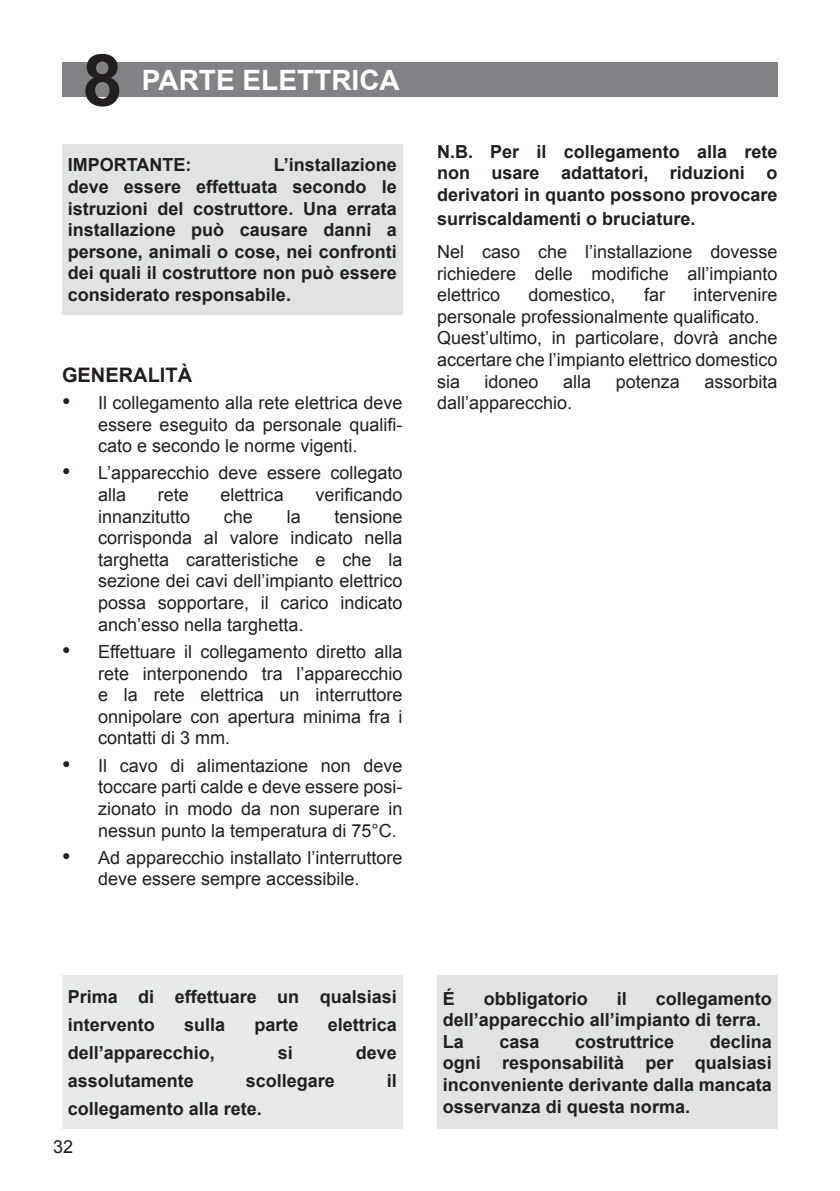
<style>
.page{position:relative;width:840px;height:1191px;background:#fff}
.page>*{position:absolute;margin:0;border:0;box-sizing:border-box;transform-origin:0 0}
.t1{font:700 72px "Arial";color:#231f20}
.t2{font:700 28px "Arial";color:#fff}
.t3{font:700 20px "Arial";color:#231f20}
.t4{font:18px/21.6px "Arial";color:#231f20;text-align:justify}
.t5{font:700 18px/21.6px "Arial";color:#231f20;text-align:justify}
.s1{font-family:"Times New Roman";font-size:24px}
</style>
<div class="page">
<div style="left:62px;top:975px;width:340px;height:153px;background:#e8e9ea"></div>
<div style="left:62px;top:145px;width:340px;height:170px;background:#e1e2e4"></div>
<div style="left:437px;top:975px;width:340px;height:153px;background:#e1e2e4"></div>
<div style="left:62px;top:62px;width:715px;height:34px;background:#808285"></div>
<h1 class="t1" style="left:82px;top:32px;width:42px">8</h1>
<h2 class="t2" style="left:142px;top:61px;width:259px">PARTE ELETTRICA</h2>
<p class="t5" style="left:68px;top:155px;width:125px">IMPORTANTE:</p>
<p class="t5" style="left:68px;top:155px;width:330px;text-indent:206px">L’installazione deve essere effettuata secondo le istruzioni del costruttore. Una errata installazione può causare danni a persone, animali o cose, nei confronti dei quali il costruttore non può essere considerato responsabile.</p>
<p class="t3" style="left:62px;top:361px;width:132px">GENERALITÀ</p>
<p class="t4" style="left:98px;top:392px;width:306px;text-indent:-36px"><span class="s1">•</span> Il collegamento alla rete elettrica deve essere eseguito da personale qualifi&shy;cato e secondo le norme vigenti.</p>
<p class="t4" style="left:98px;top:462px;width:306px;text-indent:-36px"><span class="s1">•</span> L’apparecchio deve essere collegato alla</p>
<p class="t4" style="left:158px;top:484px;width:33px">rete</p>
<p class="t4" style="left:220px;top:484px;width:65px">elettrica</p>
<p class="t4" style="left:315px;top:484px;width:89px">verificando</p>
<p class="t4" style="left:98px;top:506px;width:94px">innanzitutto</p>
<p class="t4" style="left:224px;top:506px;width:31px">che</p>
<p class="t4" style="left:286px;top:506px;width:16px">la</p>
<p class="t4" style="left:98px;top:506px;width:306px;text-indent:236px">tensione corrisponda al valore indicato nella targhetta caratteristiche e che la sezione dei cavi dell’impianto elettrico possa sopportare, il carico indicato anch’esso nella targhetta.</p>
<p class="t4" style="left:98px;top:641px;width:306px;text-indent:-36px"><span class="s1">•</span> Effettuare il collegamento diretto alla rete interponendo tra l’apparecchio e la rete elettrica un interruttore onnipolare con apertura minima fra i contatti di 3 mm.</p>
<p class="t4" style="left:98px;top:754px;width:306px;text-indent:-36px"><span class="s1">•</span> Il cavo di alimentazione non deve toccare parti calde e deve essere posi&shy;zionato in modo da non superare in nessun punto la temperatura di 75°C.</p>
<p class="t4" style="left:62px;top:847px;width:342px;text-align:center"><span class="s1">•</span> Ad apparecchio installato l’interruttore deve essere sempre accessibile.</p>
<p class="t5" style="left:437px;top:141px;width:342px">N.B. Per il collegamento alla rete non usare adattatori, riduzioni o derivatori in quanto possono provocare</p>
<p class="t5" style="left:437px;top:208px;width:260px">surriscaldamenti o bruciature.</p>
<p class="t4" style="left:437px;top:241px;width:342px">Nel caso che l’installazione dovesse richiedere delle modifiche all’impianto elettrico</p>
<p class="t4" style="left:528px;top:284px;width:89px">domestico,</p>
<p class="t4" style="left:643px;top:284px;width:23px">far</p>
<p class="t4" style="left:437px;top:284px;width:342px;text-align:left;text-indent:256px">intervenire personale professionalmente qualificato.<br>Quest’ultimo, in particolare, dovrà anche accertare che l’impianto elettrico domestico sia</p>
<p class="t4" style="left:484px;top:370px;width:56px">idoneo</p>
<p class="t4" style="left:563px;top:370px;width:30px">alla</p>
<p class="t4" style="left:615px;top:370px;width:66px">potenza</p>
<p class="t4" style="left:704px;top:370px;width:75px">assorbita</p>
<p class="t4" style="left:437px;top:392px;width:137px">dall’apparecchio.</p>
<p class="t5" style="left:68px;top:982px;width:330px;line-height:28px">Prima di effettuare un qualsiasi intervento</p>
<p class="t5" style="left:184px;top:1014px;width:43px">sulla</p>
<p class="t5" style="left:254px;top:1014px;width:46px">parte</p>
<p class="t5" style="left:327px;top:1014px;width:71px">elettrica</p>
<p class="t5" style="left:68px;top:1042px;width:149px">dell’apparecchio,</p>
<p class="t5" style="left:278px;top:1042px;width:17px">si</p>
<p class="t5" style="left:355px;top:1042px;width:43px">deve</p>
<p class="t5" style="left:68px;top:1070px;width:128px">assolutamente</p>
<p class="t5" style="left:246px;top:1070px;width:91px">scollegare</p>
<p class="t5" style="left:386px;top:1070px;width:12px">il</p>
<p class="t5" style="left:68px;top:1098px;width:196px">collegamento alla rete.</p>
<p class="t4" style="left:53px;top:1135px;width:22px">32</p>
<p class="t5" style="left:442px;top:988px;width:14px">É</p>
<p class="t5" style="left:483px;top:988px;width:105px">obbligatorio</p>
<p class="t5" style="left:616px;top:988px;width:12px">il</p>
<p class="t5" style="left:442px;top:988px;width:330px;text-align:left;text-indent:213px">collegamento dell’apparecchio all’impianto di terra.<br>La</p>
<p class="t5" style="left:442px;top:1031px;width:330px;text-indent:267px">declina ogni responsabilità per qualsiasi inconveniente derivante dalla mancata osservanza di questa norma.</p>
<p class="t5" style="left:499px;top:1031px;width:42px">casa</p>
<p class="t5" style="left:574px;top:1031px;width:101px">costruttrice</p>
</div>
